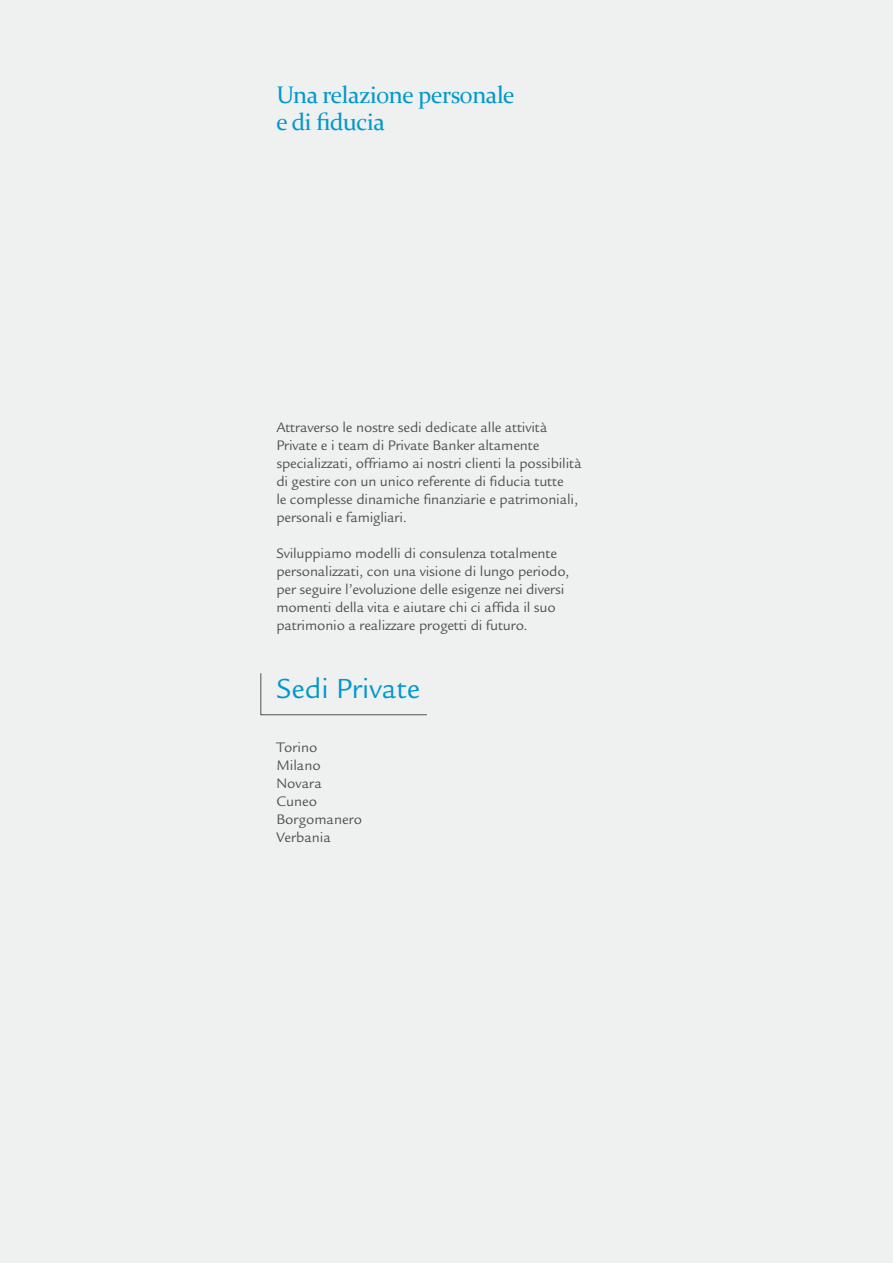
<style>
.page{position:relative;width:893px;height:1263px;background:#eff0f0}
.page>*{position:absolute;margin:0;border:0;box-sizing:border-box;transform-origin:0 0}
.t1{font:30px "Legacy Sans Std";color:#0098ce}
.t2{font:24px/27px "Constantia";letter-spacing:-.02em;color:#0098ce}
.t3{font:15px/18px "Legacy Sans Std";letter-spacing:-.01em;color:#4f5051}
</style>
<div class="page">
<svg style="left:260px;top:673px;width:167px;height:42px"></svg>
<h2 class="t2" style="left:276px;top:80px;width:240px">Una relazione personale e di fiducia</h2>
<p class="t3" style="left:276px;top:418px;width:307px">Attraverso le nostre sedi dedicate alle attività Private e i team di Private Banker altamente specializzati, offriamo ai nostri clienti la possibilità di gestire con un unico referente di fiducia tutte<br>le complesse dinamiche finanziarie e patrimoniali, personali e famigliari.</p>
<p class="t3" style="left:276px;top:544px;width:294px">Sviluppiamo modelli di consulenza totalmente personalizzati, con una visione di lungo periodo, per seguire l’evoluzione delle esigenze nei diversi momenti della vita e aiutare chi ci affida il suo patrimonio a realizzare progetti di futuro.</p>
<h1 class="t1" style="left:276px;top:672px;width:145px">Sedi Private</h1>
<p class="t3" style="left:276px;top:739px;width:87px">Torino<br>Milano<br>Novara<br>Cuneo<br>Borgomanero<br>Verbania</p>
</div>
